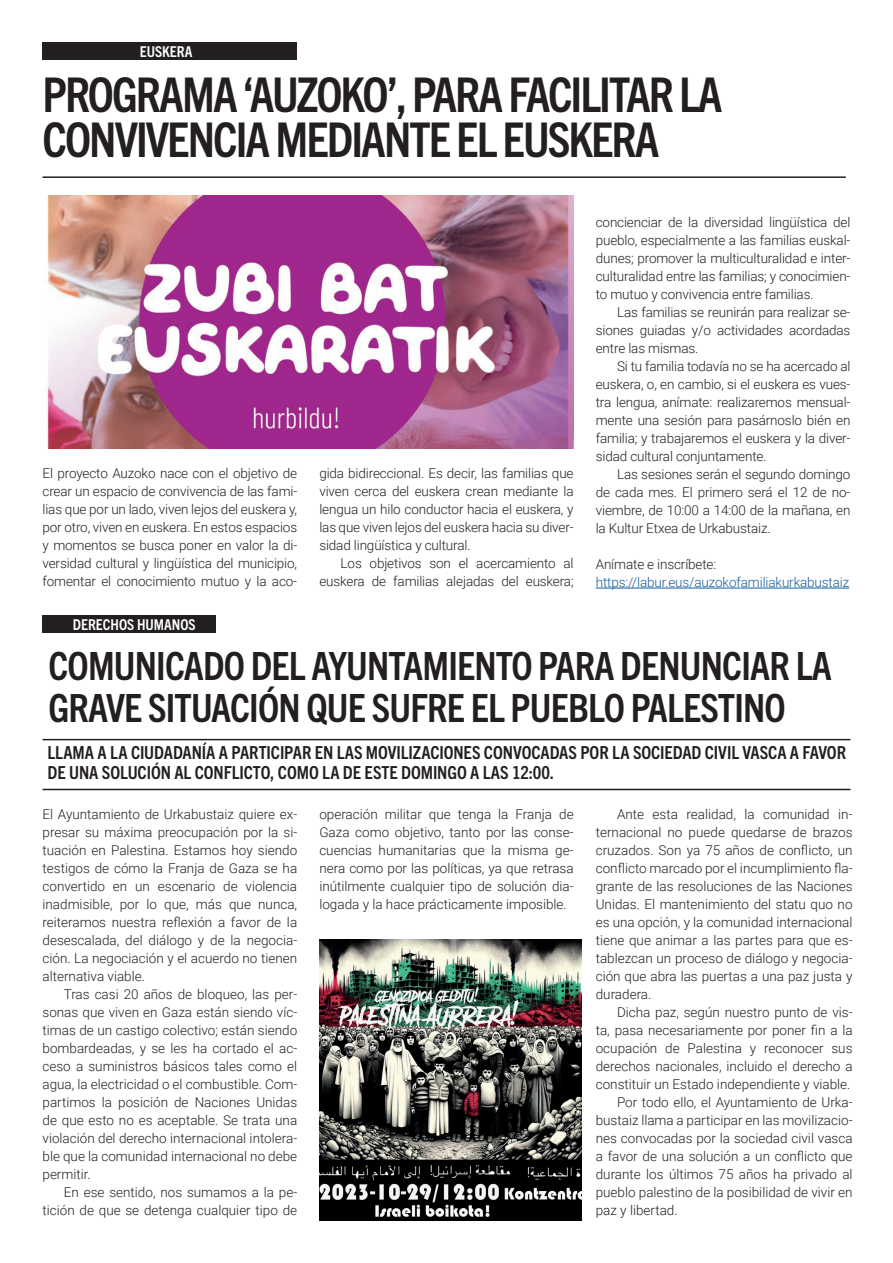
<style>
.page{position:relative;width:893px;height:1263px;background:#fff}
.page>*{position:absolute;margin:0;border:0;box-sizing:border-box;transform-origin:0 0}
.t1{font:700 condensed 48px/45px "Trade Gothic Next LT Pro";letter-spacing:-.04em;color:#231f20}
.t2{font:700 condensed 39px/42px "Trade Gothic Next LT Pro";letter-spacing:-.02em;color:#231f20}
.t3{font:700 condensed 18px/19.5px "Trade Gothic Next LT Pro";letter-spacing:-.005em;color:#231f20}
.t4{font:700 condensed 15px "Trade Gothic Next LT Pro";color:#fff}
.t5{font:300 13.5px/18px "Roboto";color:#231f20;text-align:justify}
.t6{font:300 13.5px "Roboto";letter-spacing:-.01em;color:#175d9e}
</style>
<div class="page">
<div style="left:43px;top:43px;width:254px;height:17px;background:#231f20"></div>
<hr style="left:43px;top:176px;width:803px;height:2px;background:#231f20">
<div style="left:43px;top:615px;width:173px;height:17px;background:#231f20"></div>
<hr style="left:43px;top:739px;width:807px;height:1px;background:#231f20">
<hr style="left:43px;top:789px;width:807px;height:1px;background:#231f20">
<hr style="left:596px;top:588px;width:253px;height:1px;background:#175d9e">
<img style="left:47px;top:196px;width:527px;height:253px">
<img style="left:319px;top:940px;width:262px;height:280px">
<p class="t4" style="left:140px;top:41px;width:54px">EUSKERA</p>
<h1 class="t1" style="left:43px;top:69px;width:682px">PROGRAMA ‘AUZOKO’, PARA FACILITAR LA<br>CONVIVENCIA MEDIANTE EL EUSKERA</h1>
<p class="t5" style="left:43px;top:464px;width:256px">El proyecto Auzoko nace con el objetivo de crear un espacio de convivencia de las fami&shy;lias que por un lado, viven lejos del euskera y, por otro, viven en euskera. En estos espacios y momentos se busca poner en valor la di&shy;versidad cultural y lingüística del municipio, fomentar el conocimiento mutuo y la aco-</p>
<p class="t4" style="left:73px;top:614px;width:124px">DERECHOS HUMANOS</p>
<p class="t5" style="left:319px;top:464px;width:256px">gida bidireccional. Es decir, las familias que viven cerca del euskera crean mediante la lengua un hilo conductor hacia el euskera, y las que viven lejos del euskera hacia su diver&shy;sidad lingüística y cultural.</p>
<p class="t5" style="left:319px;top:554px;width:256px;text-align:right">Los objetivos son el acercamiento al euskera de familias alejadas del euskera;</p>
<p class="t5" style="left:596px;top:213px;width:256px">concienciar de la diversidad lingüística del pueblo, especialmente a las familias euskal&shy;dunes; promover la multiculturalidad e inter&shy;culturalidad entre las familias; y conocimien&shy;to mutuo y convivencia entre familias.</p>
<p class="t5" style="left:596px;top:303px;width:256px;text-indent:21px">Las familias se reunirán para realizar se&shy;siones guiadas y/o actividades acordadas entre las mismas.</p>
<p class="t5" style="left:596px;top:357px;width:256px;text-indent:21px">Si tu familia todavía no se ha acercado al euskera, o, en cambio, si el euskera es vues&shy;tra lengua, anímate: realizaremos mensual&shy;mente una sesión para pasárnoslo bién en familia; y trabajaremos el euskera y la diver&shy;sidad cultural conjuntamente.</p>
<p class="t5" style="left:596px;top:465px;width:256px;text-indent:21px">Las sesiones serán el segundo domingo de cada mes. El primero será el 12 de no&shy;viembre, de 10:00 a 14:00 de la mañana, en la Kultur Etxea de Urkabustaiz.</p>
<p class="t5" style="left:596px;top:555px;width:122px">Anímate e inscríbete:</p>
<p class="t6" style="left:596px;top:573px;width:255px">https://labur.eus/auzokofamiliakurkabustaiz</p>
<h2 class="t2" style="left:48px;top:642px;width:785px">COMUNICADO DEL AYUNTAMIENTO PARA DENUNCIAR LA<br>GRAVE SITUACIÓN QUE SUFRE EL PUEBLO PALESTINO</h2>
<h3 class="t3" style="left:48px;top:742px;width:800px">LLAMA A LA CIUDADANÍA A PARTICIPAR EN LAS MOVILIZACIONES CONVOCADAS POR LA SOCIEDAD CIVIL VASCA A FAVOR<br>DE UNA SOLUCIÓN AL CONFLICTO, COMO LA DE ESTE DOMINGO A LAS 12:00.</h3>
<p class="t5" style="left:43px;top:805px;width:256px">El Ayuntamiento de Urkabustaiz quiere ex&shy;presar su máxima preocupación por la si&shy;tuación en Palestina. Estamos hoy siendo testigos de cómo la Franja de Gaza se ha convertido en un escenario de violencia inadmisible, por lo que, más que nunca, reiteramos nuestra reflexión a favor de la desescalada, del diálogo y de la negocia&shy;ción. La negociación y el acuerdo no tienen alternativa viable.</p>
<p class="t5" style="left:43px;top:985px;width:256px;text-indent:21px">Tras casi 20 años de bloqueo, las per&shy;sonas que viven en Gaza están siendo víc&shy;timas de un castigo colectivo; están siendo bombardeadas, y se les ha cortado el ac&shy;ceso a suministros básicos tales como el agua, la electricidad o el combustible. Com&shy;partimos la posición de Naciones Unidas de que esto no es aceptable. Se trata una violación del derecho internacional intolera&shy;ble que la comunidad internacional no debe permitir.</p>
<p class="t5" style="left:43px;top:1182px;width:256px;text-align:right">En ese sentido, nos sumamos a la pe&shy;tición de que se detenga cualquier tipo de</p>
<p class="t5" style="left:319px;top:805px;width:256px">operación militar que tenga la Franja de Gaza como objetivo, tanto por las conse&shy;cuencias humanitarias que la misma ge&shy;nera como por las políticas, ya que retrasa inútilmente cualquier tipo de solución dia&shy;logada y la hace prácticamente imposible.</p>
<p class="t5" style="left:596px;top:805px;width:258px;text-indent:21px">Ante esta realidad, la comunidad in&shy;ternacional no puede quedarse de brazos cruzados. Son ya 75 años de conflicto, un conflicto marcado por el incumplimiento fla&shy;grante de las resoluciones de las Naciones Unidas. El mantenimiento del statu quo no es una opción, y la comunidad internacional tiene que animar a las partes para que es&shy;tablezcan un proceso de diálogo y negocia&shy;ción que abra las puertas a una paz justa y duradera.</p>
<p class="t5" style="left:617px;top:1002px;width:237px">Dicha paz, según nuestro punto de vis-</p>
<p class="t5" style="left:596px;top:1020px;width:258px">ta, pasa necesariamente por poner fin a la</p>
<p class="t5" style="left:596px;top:1038px;width:258px">ocupación de Palestina y reconocer sus</p>
<p class="t5" style="left:596px;top:1056px;width:258px">derechos nacionales, incluido el derecho a</p>
<p class="t5" style="left:596px;top:1074px;width:256px">constituir un Estado independiente y viable.</p>
<p class="t5" style="left:617px;top:1092px;width:237px">Por todo ello, el Ayuntamiento de Urka-</p>
<p class="t5" style="left:596px;top:1110px;width:258px">bustaiz llama a participar en las movilizacio-</p>
<p class="t5" style="left:596px;top:1128px;width:258px">nes convocadas por la sociedad civil vasca</p>
<p class="t5" style="left:596px;top:1146px;width:258px">a favor de una solución a un conflicto que</p>
<p class="t5" style="left:596px;top:1164px;width:258px">durante los últimos 75 años ha privado al</p>
<p class="t5" style="left:596px;top:1182px;width:258px">pueblo palestino de la posibilidad de vivir en</p>
<p class="t5" style="left:596px;top:1200px;width:83px">paz y libertad.</p>
</div>
